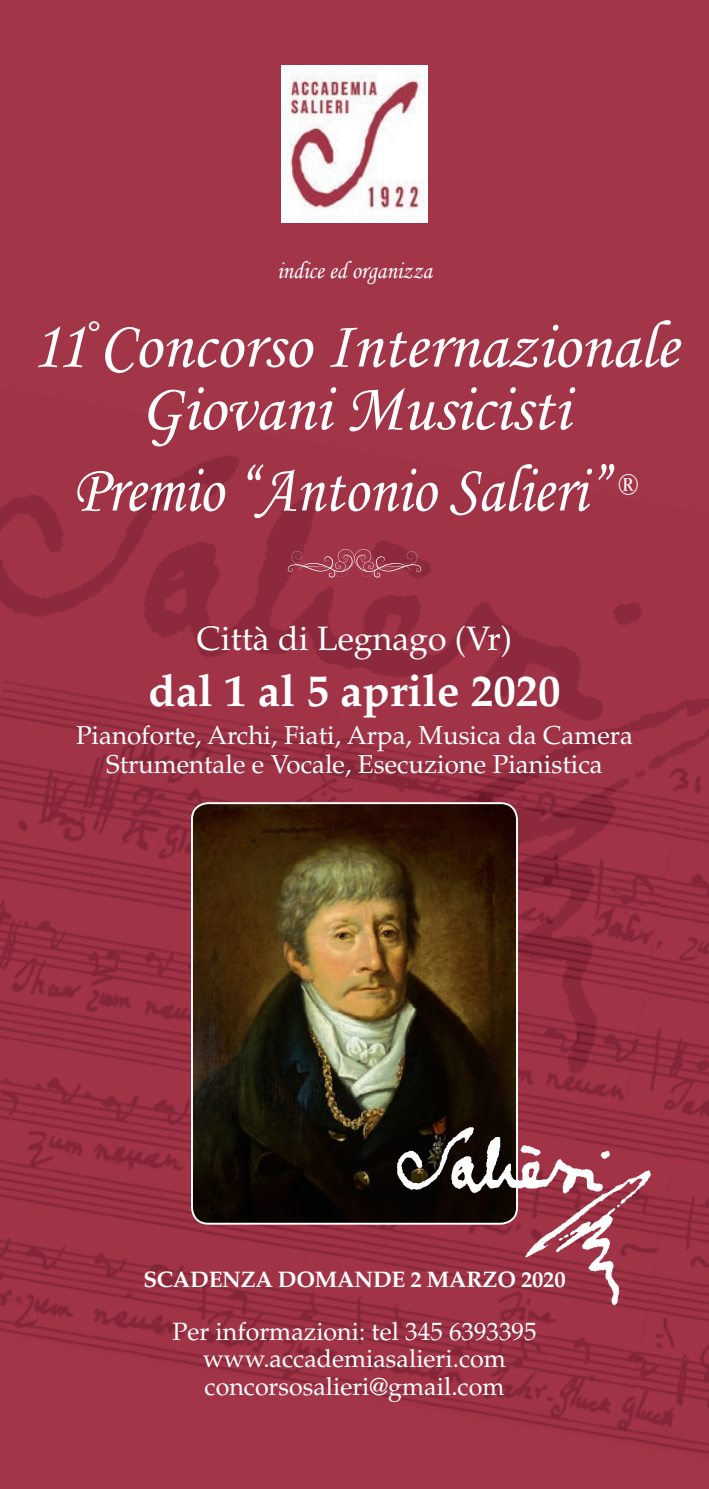
<style>
.page{position:relative;width:709px;height:1489px;background:#fff}
.page>*{position:absolute;margin:0;border:0;box-sizing:border-box;transform-origin:0 0}
.t1{font:67.5px/62.5px "Monotype Corsiva";color:#fff;text-align:center}
.t2{font:67.5px "Monotype Corsiva";color:#fff;scale:.91 1}
.t3{font:700 44.75px "Palatino";color:#fff}
.t4{font:33.75px "Palatino";color:#fff}
.t5{font:29.25px "Monotype Corsiva";color:#fff;scale:.91 1}
.t6{font:25.75px/28.5px "Palatino";color:#fff;text-align:center}
.t7{font:25px/27.5px "Palatino";color:#fff;text-align:center}
.t8{font:25px "Monotype Corsiva";color:#fff;scale:.91 1}
.t9{font:700 22.5px "Palatino";letter-spacing:-.01em;color:#fff}
</style>
<div class="page">
<div style="left:0;top:0;width:709px;height:1488px;background:#a33549"></div>
<img style="left:0;top:1122px;width:284px;height:258px">
<img style="left:284px;top:1224px;width:340px;height:216px">
<img style="left:624px;top:1137px;width:85px;height:317px">
<img style="left:0;top:455px;width:709px;height:286px">
<img style="left:0;top:619px;width:345px;height:314px">
<img style="left:291px;top:680px;width:399px;height:253px">
<img style="left:622px;top:741px;width:87px;height:396px">
<img style="left:0;top:933px;width:637px;height:189px">
<img style="left:191px;top:802px;width:327px;height:422px">
<img style="left:384px;top:1117px;width:285px;height:200px">
<svg style="left:285px;top:548px;width:138px;height:29px"></svg>
<img style="left:281px;top:66px;width:147px;height:156px">
<p class="t8" style="left:277px;top:255px;width:172px">indice ed organizza</p>
<h1 class="t1" style="left:31px;top:315px;width:648px">11<sup>°</sup>Concorso Internazionale<br>Giovani Musicisti</h1>
<h1 class="t2" style="left:73px;top:449px;width:590px">Premio “Antonio Salieri”</h1>
<p class="t5" style="left:616px;top:467px;width:23px">®</p>
<h3 class="t4" style="left:197px;top:618px;width:317px">Città di Legnago (Vr)</h3>
<h2 class="t3" style="left:148px;top:665px;width:414px">dal 1 al 5 aprile 2020</h2>
<p class="t6" style="left:76px;top:721px;width:558px">Pianoforte, Archi, Fiati, Arpa, Musica da Camera<br>Strumentale e Vocale, Esecuzione Pianistica</p>
<p class="t9" style="left:143px;top:1265px;width:424px">SCADENZA DOMANDE 2 MARZO 2020</p>
<p class="t7" style="left:172px;top:1317px;width:366px">Per informazioni: tel 345 6393395 www.accademiasalieri.com concorsosalieri@gmail.com</p>
</div>
